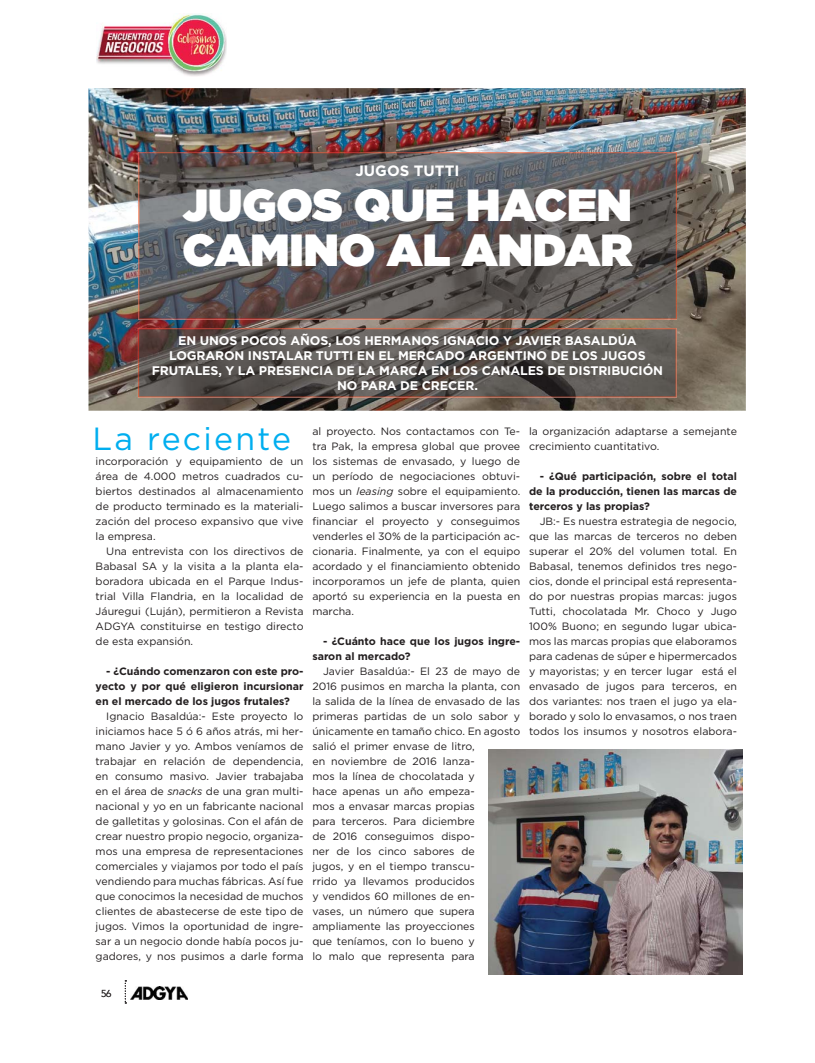
<style>
.page{position:relative;width:815px;height:1063px;background:#fff}
.page>*{position:absolute;margin:0;border:0;box-sizing:border-box;transform-origin:0 0}
.t1{font:900 45px/45px "Gotham";color:#fff}
.t2{font:32px "Gotham";letter-spacing:.07em;color:#00aeef}
.t3{font:700 15px "Gotham";color:#fff}
.t4{font:700 12.5px/15px "Gotham";letter-spacing:-.01em;color:#fff;text-align:center}
.t5{font:10.62px/15px "Gotham";color:#231f20;text-align:justify}
.t6{font:700 10.62px/15px "Gotham";color:#231f20;text-align:justify}
.t7{font:300 10px "Avenir";color:#231f20}
.s1{font-style:italic}
</style>
<div class="page">
<img style="left:131px;top:986px;width:57px;height:13px">
<svg style="left:125px;top:980px;width:1px;height:23px"></svg>
<img style="left:89px;top:88px;width:657px;height:323px">
<img style="left:138px;top:152px;width:539px;height:167px">
<img style="left:138px;top:328px;width:539px;height:69px">
<img style="left:489px;top:750px;width:254px;height:224px">
<img style="left:96px;top:14px;width:131px;height:62px">
<h3 class="t3" style="left:356px;top:160px;width:105px">JUGOS TUTTI</h3>
<h1 class="t1" style="left:182px;top:182px;width:452px">JUGOS QUE HACEN<br>CAMINO AL ANDAR</h1>
<p class="t4" style="left:152px;top:332px;width:513px">EN UNOS POCOS AÑOS, LOS HERMANOS IGNACIO Y JAVIER BASALDÚA LOGRARON INSTALAR TUTTI EN EL MERCADO ARGENTINO DE LOS JUGOS FRUTALES, Y LA PRESENCIA DE LA MARCA EN LOS CANALES DE DISTRIBUCIÓN NO PARA DE CRECER.</p>
<h2 class="t2" style="left:92px;top:418px;width:200px">La reciente</h2>
<p class="t5" style="left:96px;top:453px;width:209px">incorporación y equipamiento de un área de 4.000 metros cuadrados cu&shy;biertos destinados al almacenamiento de producto terminado es la materiali&shy;zación del proceso expansivo que vive la empresa.</p>
<p class="t5" style="left:96px;top:543px;width:209px;text-indent:11px">Una entrevista con los directivos de Babasal SA y la visita a la planta ela&shy;boradora ubicada en el Parque Indus&shy;trial Villa Flandria, en la localidad de Jáuregui (Luján), permitieron a Revista ADGYA constituirse en testigo directo de esta expansión.</p>
<p class="t6" style="left:96px;top:663px;width:209px;text-indent:11px">- ¿Cuándo comenzaron con este pro&shy;yecto y por qué eligieron incursionar en el mercado de los jugos frutales?</p>
<p class="t5" style="left:96px;top:708px;width:209px;text-indent:11px">Ignacio Basaldúa:- Este proyecto lo iniciamos hace 5 ó 6 años atrás, mi her&shy;mano Javier y yo. Ambos veníamos de trabajar en relación de dependencia, en consumo masivo. Javier trabajaba en el área de <span class="s1">snacks</span> de una gran multi&shy;nacional y yo en un fabricante nacional de galletitas y golosinas. Con el afán de crear nuestro propio negocio, organiza&shy;mos una empresa de representaciones comerciales y viajamos por todo el país vendiendo para muchas fábricas. Así fue que conocimos la necesidad de muchos clientes de abastecerse de este tipo de jugos. Vimos la oportunidad de ingre&shy;sar a un negocio donde había pocos ju&shy;gadores, y nos pusimos a darle forma</p>
<p class="t5" style="left:312px;top:423px;width:209px">al proyecto. Nos contactamos con Te&shy;tra Pak, la empresa global que provee los sistemas de envasado, y luego de un período de negociaciones obtuvi&shy;mos un <span class="s1">leasing</span> sobre el equipamiento.<br>Luego salimos a buscar inversores para financiar el proyecto y conseguimos venderles el 30% de la participación ac&shy;cionaria. Finalmente, ya con el equipo acordado y el financiamiento obtenido incorporamos un jefe de planta, quien aportó su experiencia en la puesta en marcha.</p>
<p class="t6" style="left:312px;top:633px;width:209px;text-indent:11px">- ¿Cuánto hace que los jugos ingre&shy;saron al mercado?</p>
<p class="t5" style="left:312px;top:663px;width:209px;text-align:left;text-indent:11px">Javier Basaldúa:- El 23 de mayo de<br>2016 pusimos en marcha la planta, con la salida de la línea de envasado de las primeras partidas de un solo sabor y únicamente en tamaño chico. En agosto salió el primer envase de litro,<br>en noviembre de 2016 lanza-<br>mos la línea de chocolatada y<br>hace apenas un año empeza-<br>mos a envasar marcas propias<br>para terceros. Para diciembre<br>de 2016 conseguimos dispo-<br>ner de los cinco sabores de<br>jugos, y en el tiempo transcu-<br>rrido ya llevamos producidos<br>y vendidos 60 millones de en-<br>vases, un número que supera ampliamente las proyecciones<br>que teníamos, con lo bueno y<br>lo malo que representa para</p>
<p class="t5" style="left:529px;top:423px;width:209px">la organización adaptarse a semejante crecimiento cuantitativo.</p>
<p class="t6" style="left:529px;top:468px;width:209px;text-indent:11px">- ¿Qué participación, sobre el total de la producción, tienen las marcas de terceros y las propias?</p>
<p class="t5" style="left:529px;top:513px;width:209px;text-indent:11px">JB:- Es nuestra estrategia de negocio, que las marcas de terceros no deben superar el 20% del volumen total. En Babasal, tenemos definidos tres nego&shy;cios, donde el principal está representa&shy;do por nuestras propias marcas: jugos Tutti, chocolatada Mr. Choco y Jugo 100% Buono; en segundo lugar ubica&shy;mos las marcas propias que elaboramos para cadenas de súper e hipermercados y mayoristas; y en tercer lugar está el envasado de jugos para terceros, en dos variantes: nos traen el jugo ya ela&shy;borado y solo lo envasamos, o nos traen todos los insumos y nosotros elabora-</p>
<p class="t7" style="left:101px;top:987px;width:12px">56</p>
</div>
